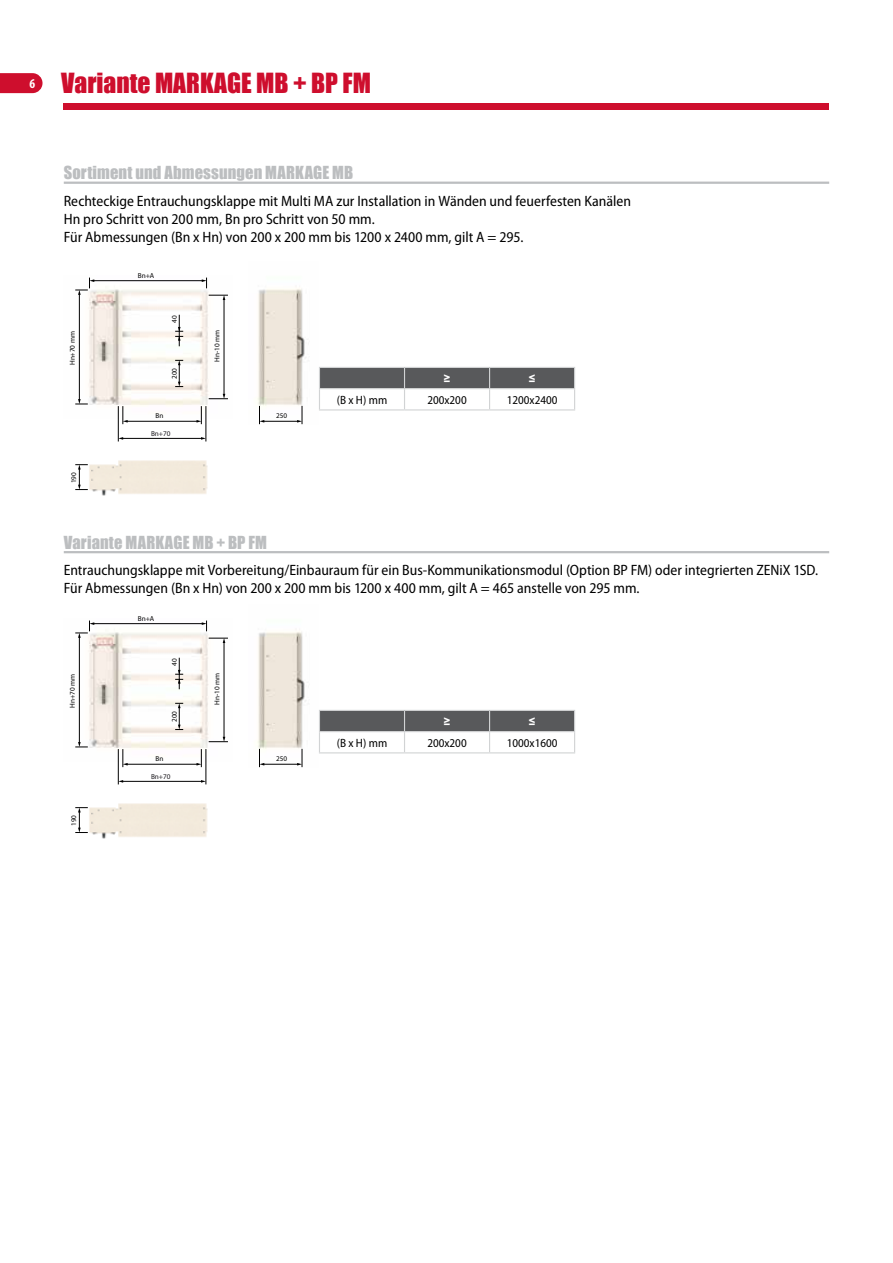
<style>
.page{position:relative;width:893px;height:1263px;background:#fff}
.page>*{position:absolute;margin:0;border:0;box-sizing:border-box;transform-origin:0 0}
.t1{font:25.5px "Impact";color:#ce0e2d}
.t2{font:16.5px "Impact";letter-spacing:.01em;color:#bcbec0}
.t3{font:semi-condensed 15px/18px "Myriad Pro";color:#000}
.t4{font:semi-condensed 12px "Myriad Pro";color:#000}
.t5{font:12px "Impact";color:#fff}
.t6{font:7.2px "Myriad Pro";color:#000}
.t7{font:7.2px "Myriad Pro";color:#1a181d}
</style>
<div class="page">
<div style="left:64px;top:103px;width:765px;height:6px;background:#ce0e2d"></div>
<svg style="left:0;top:73px;width:43px;height:20px"></svg>
<hr style="left:64px;top:182px;width:765px;height:2px;background:#bcbec0">
<hr style="left:64px;top:551px;width:765px;height:2px;background:#bcbec0">
<img style="left:78px;top:277px;width:150px;height:141px">
<img style="left:257px;top:289px;width:49px;height:136px">
<img style="left:75px;top:460px;width:133px;height:36px">
<hr style="left:79px;top:294px;width:1px;height:106px;background:#000">
<svg style="left:75px;top:399px;width:13px;height:6px"></svg>
<hr style="left:224px;top:299px;width:1px;height:96px;background:#000">
<svg style="left:209px;top:295px;width:19px;height:5px"></svg>
<svg style="left:209px;top:394px;width:19px;height:5px"></svg>
<hr style="left:127px;top:421px;width:70px;height:1px;background:#000">
<svg style="left:123px;top:406px;width:5px;height:18px"></svg>
<svg style="left:197px;top:406px;width:5px;height:18px"></svg>
<svg style="left:175px;top:360px;width:8px;height:27px"></svg>
<svg style="left:175px;top:315px;width:8px;height:31px"></svg>
<hr style="left:93px;top:280px;width:110px;height:1px;background:#000">
<svg style="left:75px;top:278px;width:19px;height:17px"></svg>
<svg style="left:202px;top:278px;width:5px;height:10px"></svg>
<hr style="left:263px;top:421px;width:35px;height:1px;background:#000">
<svg style="left:259px;top:406px;width:5px;height:18px"></svg>
<svg style="left:297px;top:406px;width:6px;height:18px"></svg>
<hr style="left:206px;top:406px;width:1px;height:35px;background:#000">
<hr style="left:118px;top:406px;width:1px;height:35px;background:#000">
<hr style="left:122px;top:438px;width:80px;height:1px;background:#000">
<svg style="left:201px;top:437px;width:5px;height:3px"></svg>
<svg style="left:75px;top:464px;width:13px;height:26px"></svg>
<svg style="left:319px;top:367px;width:256px;height:42px"></svg>
<hr style="left:319px;top:409px;width:85px;height:1px;background:#d1d3d4">
<hr style="left:404px;top:409px;width:86px;height:1px;background:#d1d3d4">
<hr style="left:490px;top:409px;width:85px;height:1px;background:#d1d3d4">
<img style="left:78px;top:621px;width:150px;height:140px">
<img style="left:257px;top:632px;width:49px;height:136px">
<img style="left:89px;top:803px;width:119px;height:36px">
<hr style="left:79px;top:637px;width:1px;height:106px;background:#000">
<svg style="left:75px;top:742px;width:13px;height:6px"></svg>
<hr style="left:224px;top:642px;width:1px;height:96px;background:#000">
<svg style="left:209px;top:638px;width:19px;height:5px"></svg>
<svg style="left:209px;top:737px;width:19px;height:5px"></svg>
<hr style="left:127px;top:764px;width:70px;height:1px;background:#000">
<svg style="left:123px;top:749px;width:5px;height:18px"></svg>
<svg style="left:197px;top:749px;width:5px;height:18px"></svg>
<svg style="left:175px;top:703px;width:8px;height:27px"></svg>
<svg style="left:175px;top:658px;width:8px;height:31px"></svg>
<hr style="left:93px;top:623px;width:110px;height:1px;background:#000">
<svg style="left:75px;top:620px;width:19px;height:18px"></svg>
<svg style="left:202px;top:620px;width:5px;height:11px"></svg>
<hr style="left:263px;top:764px;width:35px;height:1px;background:#000">
<svg style="left:259px;top:749px;width:5px;height:18px"></svg>
<svg style="left:297px;top:749px;width:6px;height:18px"></svg>
<hr style="left:206px;top:749px;width:1px;height:35px;background:#000">
<hr style="left:118px;top:749px;width:1px;height:35px;background:#000">
<hr style="left:122px;top:781px;width:80px;height:1px;background:#000">
<svg style="left:201px;top:780px;width:5px;height:3px"></svg>
<svg style="left:75px;top:807px;width:13px;height:26px"></svg>
<svg style="left:319px;top:710px;width:256px;height:42px"></svg>
<hr style="left:319px;top:752px;width:85px;height:1px;background:#d1d3d4">
<hr style="left:404px;top:752px;width:86px;height:1px;background:#d1d3d4">
<hr style="left:490px;top:752px;width:85px;height:1px;background:#d1d3d4">
<h1 class="t1" style="left:30px;top:63px;width:343px"><sup>6</sup> Variante MARKAGE MB + BP FM</h1>
<p class="t2" style="left:64px;top:160px;width:291px">Sortiment und Abmessungen MARKAGE MB</p>
<p class="t3" style="left:64px;top:192px;width:569px">Rechteckige Entrauchungsklappe mit Multi MA zur Installation in Wänden und feuerfesten Kanälen<br>Hn pro Schritt von 200 mm, Bn pro Schritt von 50 mm.<br>Für Abmessungen (Bn x Hn) von 200 x 200 mm bis 1200 x 2400 mm, gilt A = 295.</p>
<p class="t6" style="left:138px;top:271px;width:18px">Bn+A</p>
<p class="t6" style="left:170px;top:323px;width:9px;rotate:-90deg">40</p>
<p class="t6" style="left:68px;top:365px;width:35px;rotate:-90deg">Hn+70 mm</p>
<p class="t6" style="left:212px;top:362px;width:33px;rotate:-90deg">Hn-10 mm</p>
<p class="t6" style="left:170px;top:379px;width:13px;rotate:-90deg">200</p>
<p class="t6" style="left:156px;top:411px;width:9px">Bn</p>
<p class="t6" style="left:69px;top:483px;width:13px;rotate:-90deg">190</p>
<p class="t7" style="left:151px;top:429px;width:21px">Bn+70</p>
<p class="t6" style="left:276px;top:411px;width:13px">250</p>
<p class="t5" style="left:444px;top:369px;width:8px">≥</p>
<p class="t5" style="left:529px;top:369px;width:8px">≤</p>
<p class="t4" style="left:337px;top:392px;width:52px">(B x H) mm</p>
<p class="t4" style="left:427px;top:392px;width:41px">200x200</p>
<p class="t4" style="left:507px;top:392px;width:52px">1200x2400</p>
<p class="t2" style="left:64px;top:530px;width:205px">Variante MARKAGE MB + BP FM</p>
<p class="t3" style="left:64px;top:561px;width:756px">Entrauchungsklappe mit Vorbereitung/Einbauraum für ein Bus-Kommunikationsmodul (Option BP FM) oder integrierten ZENiX 1SD.<br>Für Abmessungen (Bn x Hn) von 200 x 200 mm bis 1200 x 400 mm, gilt A = 465 anstelle von 295 mm.</p>
<p class="t6" style="left:138px;top:614px;width:18px">Bn+A</p>
<p class="t6" style="left:170px;top:666px;width:9px;rotate:-90deg">40</p>
<p class="t6" style="left:68px;top:708px;width:35px;rotate:-90deg">Hn+70 mm</p>
<p class="t6" style="left:212px;top:705px;width:33px;rotate:-90deg">Hn-10 mm</p>
<p class="t6" style="left:170px;top:722px;width:13px;rotate:-90deg">200</p>
<p class="t6" style="left:156px;top:754px;width:9px">Bn</p>
<p class="t6" style="left:69px;top:826px;width:13px;rotate:-90deg">190</p>
<p class="t7" style="left:151px;top:772px;width:21px">Bn+70</p>
<p class="t6" style="left:276px;top:754px;width:13px">250</p>
<p class="t5" style="left:444px;top:712px;width:8px">≥</p>
<p class="t5" style="left:529px;top:712px;width:8px">≤</p>
<p class="t4" style="left:337px;top:735px;width:52px">(B x H) mm</p>
<p class="t4" style="left:427px;top:735px;width:41px">200x200</p>
<p class="t4" style="left:507px;top:735px;width:52px">1000x1600</p>
</div>
